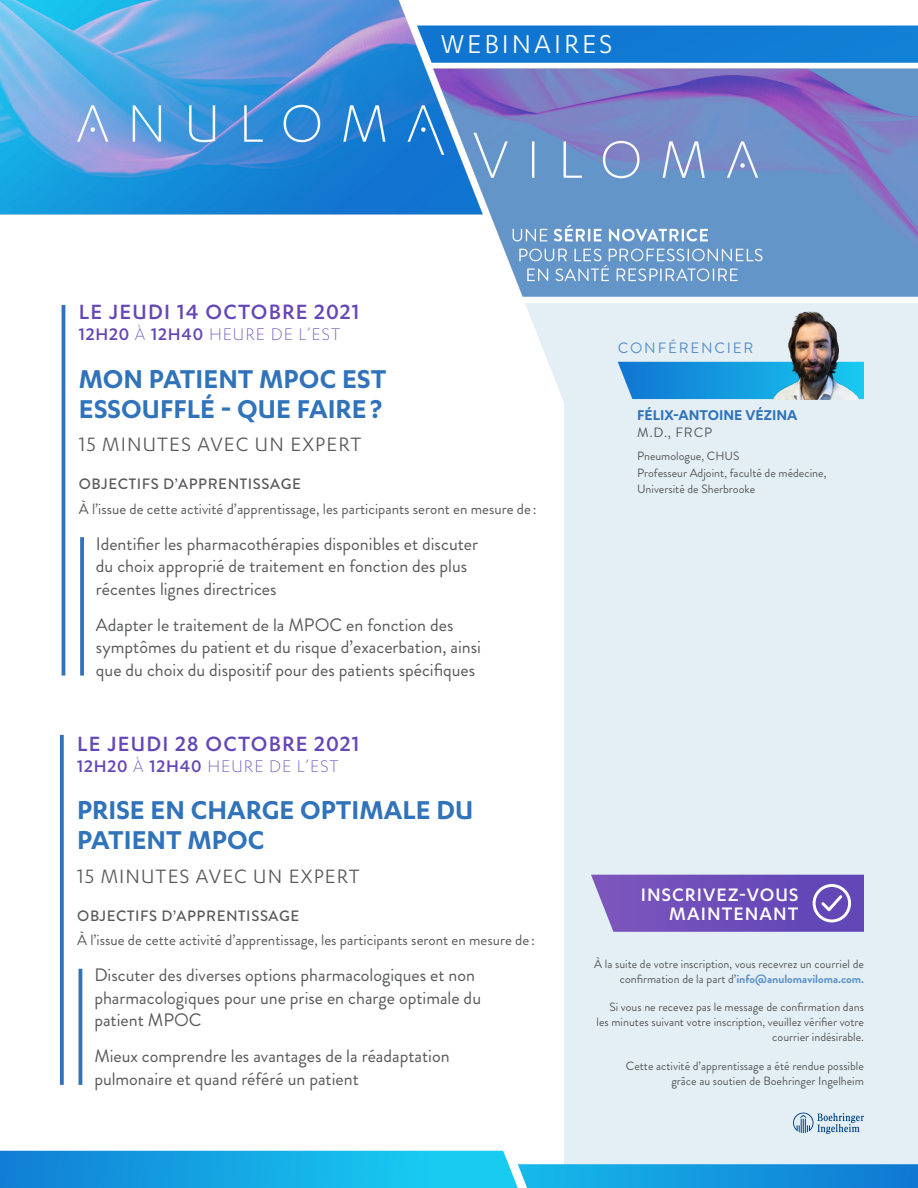
<style>
.page{position:relative;width:918px;height:1188px;background:#fff}
.page>*{position:absolute;margin:0;border:0;box-sizing:border-box;transform-origin:0 0}
.t1{font:600 30px/30px "Karbon";color:#3073ba}
.t2{font:30px "Karbon";letter-spacing:.1em;color:#fff}
.t3{font:500 24px "Karbon";letter-spacing:.05em;color:#6447b7}
.t4{font:22.5px "Karbon";letter-spacing:.05em;color:#58595b}
.t5{font:500 21px/19.5px "Karbon";letter-spacing:.05em;color:#fff;text-align:right}
.t6{font:300 19.5px "Karbon";letter-spacing:.05em;color:#6447b7}
.t7{font:18px/22.5px "Brandon Grotesque";color:#58595b}
.t8{font:600 16.5px "Karbon";color:#3073ba}
.t9{font:15px "Brandon Grotesque";color:#58595b}
.t10{font:500 15px "Brandon Grotesque";letter-spacing:.04em;color:#58595b}
.t11{font:15px "Brandon Grotesque";letter-spacing:.12em;color:#5a8fc8}
.t12{font:13.5px "Brandon Grotesque";color:#58595b}
.t13{font:12px/15px "Brandon Grotesque";color:#58595b;text-align:right}
.s1{font-weight:500}
.s2{font-weight:700;color:#5a8fc8}
</style>
<div class="page">
<svg style="left:525px;top:303px;width:393px;height:848px;background:#e5f0f5"></svg>
<svg style="left:618px;top:362px;width:246px;height:37px;background:#1c96dd"></svg>
<hr style="left:62px;top:305px;width:3px;height:371px;background:#3073ba">
<svg style="left:80px;top:537px;width:4px;height:139px"></svg>
<svg style="left:0;top:1151px;width:918px;height:37px;background:#37b1e5"></svg>
<svg style="left:60px;top:735px;width:4px;height:350px"></svg>
<hr style="left:79px;top:969px;width:3px;height:116px;background:#3073ba">
<svg style="left:591px;top:875px;width:273px;height:57px;background:#7659bd"></svg>
<img style="left:0;top:0;width:918px;height:297px">
<img style="left:772px;top:311px;width:88px;height:88px">
<svg style="left:793px;top:1113px;width:71px;height:21px"></svg>
<h1 class="t2" style="left:441px;top:27px;width:173px">WEBINAIRES</h1>
<h2 class="t3" style="left:79px;top:299px;width:282px">LE JEUDI 14 OCTOBRE 2021</h2>
<p class="t6" style="left:79px;top:324px;width:263px"><span class="s1">12H20</span> À <span class="s1">12H40</span> HEURE DE L’EST</p>
<h1 class="t1" style="left:79px;top:362px;width:309px">MON PATIENT MPOC EST<br>ESSOUFFLÉ - QUE FAIRE ?</h1>
<p class="t4" style="left:79px;top:432px;width:284px">15 MINUTES AVEC UN EXPERT</p>
<p class="t10" style="left:79px;top:473px;width:224px">OBJECTIFS D’APPRENTISSAGE</p>
<p class="t9" style="left:79px;top:498px;width:459px">À l’issue de cette activité d’apprentissage, les participants seront en mesure de :</p>
<p class="t7" style="left:96px;top:532px;width:384px">Identifier les pharmacothérapies disponibles et discuter du choix approprié de traitement en fonction des plus récentes lignes directrices</p>
<p class="t7" style="left:96px;top:613px;width:387px">Adapter le traitement de la MPOC en fonction des symptômes du patient et du risque d’exacerbation, ainsi que du choix du dispositif pour des patients spécifiques</p>
<h2 class="t3" style="left:77px;top:731px;width:284px">LE JEUDI 28 OCTOBRE 2021</h2>
<p class="t6" style="left:77px;top:756px;width:263px"><span class="s1">12H20</span> À <span class="s1">12H40</span> HEURE DE L’EST</p>
<h1 class="t1" style="left:77px;top:794px;width:398px">PRISE EN CHARGE OPTIMALE DU<br>PATIENT MPOC</h1>
<p class="t4" style="left:77px;top:864px;width:284px">15 MINUTES AVEC UN EXPERT</p>
<p class="t10" style="left:77px;top:905px;width:224px">OBJECTIFS D’APPRENTISSAGE</p>
<p class="t9" style="left:77px;top:930px;width:459px">À l’issue de cette activité d’apprentissage, les participants seront en mesure de :</p>
<p class="t7" style="left:94px;top:964px;width:388px">Discuter des diverses options pharmacologiques et non pharmacologiques pour une prise en charge optimale du patient MPOC</p>
<p class="t7" style="left:94px;top:1045px;width:357px">Mieux comprendre les avantages de la réadaptation pulmonaire et quand référé un patient</p>
<p class="t11" style="left:618px;top:337px;width:137px">CONFÉRENCIER</p>
<p class="t8" style="left:637px;top:406px;width:162px">FÉLIX-ANTOINE VÉZINA</p>
<p class="t12" style="left:637px;top:423px;width:77px">M.D., FRCP</p>
<p class="t13" style="left:637px;top:448px;width:191px;line-height:16.5px;text-align:left">Pneumologue, CHUS<br>Professeur Adjoint, faculté de médecine,<br>Université de Sherbrooke</p>
<p class="t5" style="left:641px;top:884px;width:159px">INSCRIVEZ-VOUS<br>MAINTENANT</p>
<p class="t13" style="left:594px;top:956px;width:271px">À la suite de votre inscription, vous recevrez un courriel de confirmation de la part d’<span class="s2">info@anulomaviloma.com.</span></p>
<p class="t13" style="left:597px;top:1000px;width:269px">Si vous ne recevez pas le message de confirmation dans les minutes suivant votre inscription, veuillez vérifier votre courrier indésirable.</p>
<p class="t13" style="left:626px;top:1058px;width:240px">Cette activité d’apprentissage a été rendue possible grâce au soutien de Boehringer Ingelheim</p>
</div>
